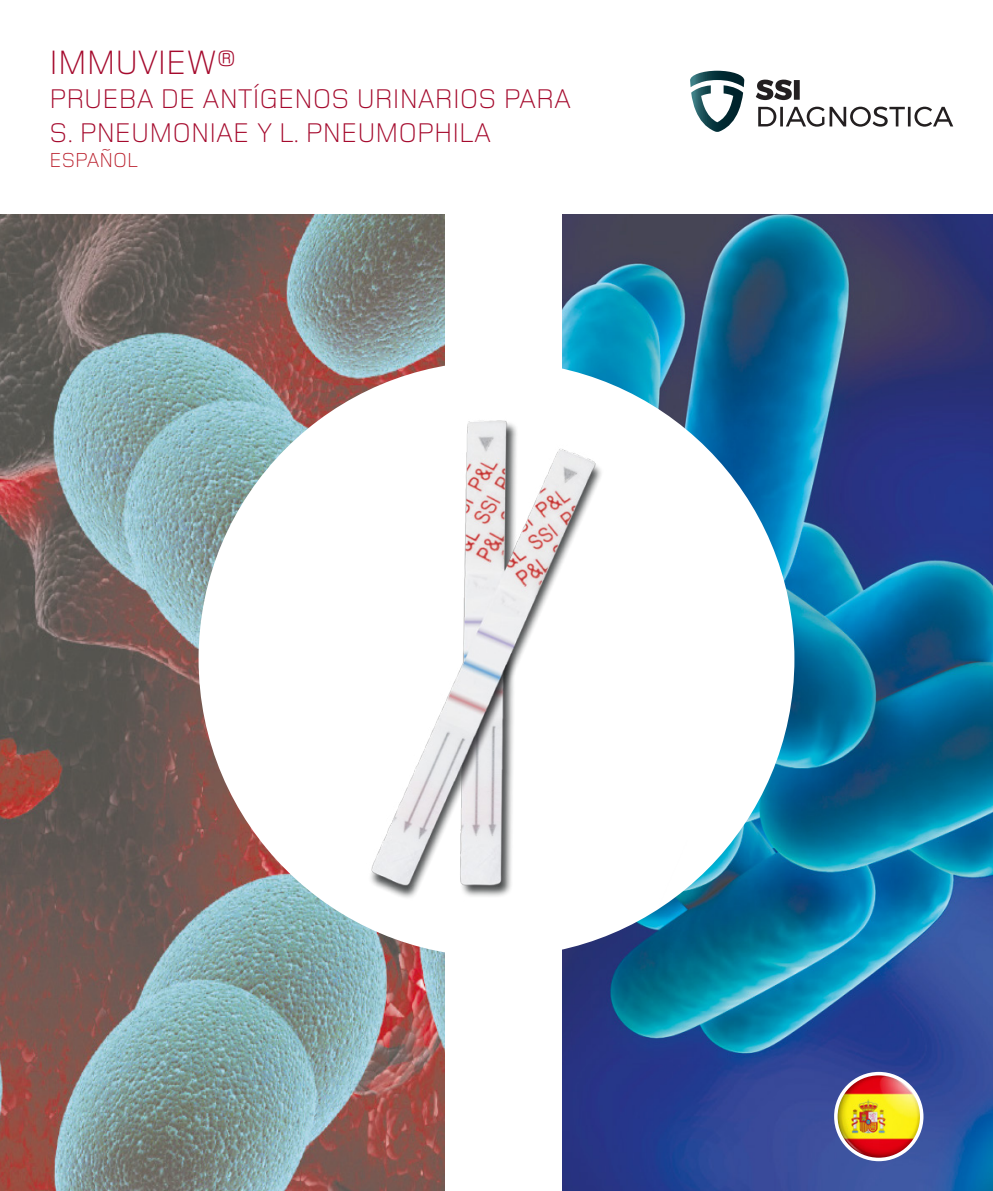
<style>
.page{position:relative;width:993px;height:1191px;background:#fff}
.page>*{position:absolute;margin:0;border:0;box-sizing:border-box;transform-origin:0 0}
.t1{font:300 35px "Foundry Monoline";color:#a50a2d}
.t2{font:300 28px/33.6px "Foundry Monoline";color:#a50a2d}
.t3{font:300 21px "Foundry Monoline";color:#ba1f2c}
</style>
<div class="page">
<img style="left:0;top:215px;width:444px;height:976px">
<img style="left:562px;top:215px;width:430px;height:976px">
<div style="left:198px;top:361px;width:596px;height:595px;background:#fff;border-radius:50%"></div>
<img style="left:313px;top:361px;width:374px;height:595px">
<img style="left:835px;top:1073px;width:86px;height:86px;border-radius:43px">
<div style="left:833px;top:1071px;width:90px;height:90px;border:4px solid #fff;border-radius:50%"></div>
<svg style="left:690px;top:71px;width:54px;height:61px"></svg>
<svg style="left:758px;top:107px;width:194px;height:20px"></svg>
<svg style="left:755px;top:80px;width:44px;height:20px"></svg>
<p class="t1" style="left:50px;top:44px;width:187px">IMMUVIEW®</p>
<p class="t2" style="left:50px;top:82px;width:523px">PRUEBA DE ANTÍGENOS URINARIOS PARA<br>S. PNEUMONIAE Y L. PNEUMOPHILA</p>
<p class="t3" style="left:50px;top:149px;width:90px">ESPAÑOL</p>
</div>
